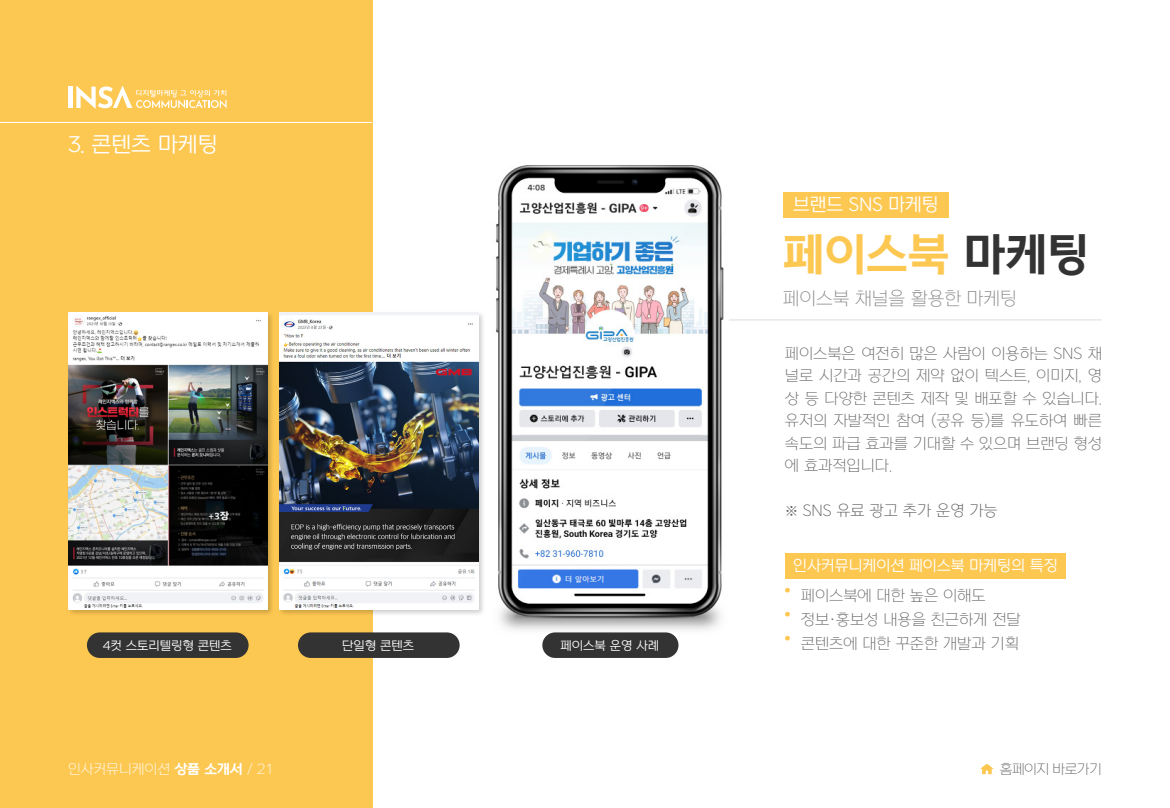
<style>
.page{position:relative;width:1170px;height:808px;background:#fff}
.page>*{position:absolute;margin:0;border:0;box-sizing:border-box;transform-origin:0 0}
.t1{font:45px "NEXON Lv 1 Gothic OTF Bold";color:#fdc852}
.t2{font:21px "NEXON Lv 1 Gothic OTF Regular";color:#fff}
.t3{font:18px "NEXON Lv 1 Gothic OTF Light";color:#888}
.t4{font:18px "NEXON Lv 1 Gothic OTF Regular";color:#fff}
.t5{font:15px/22.5px "NEXON Lv 1 Gothic OTF Light";color:#666;text-align:justify}
.t6{font:15px "NEXON Lv 1 Gothic OTF Regular";color:#fff}
.t7{font:15px "NEXON Lv 1 Gothic OTF Light";color:#595757}
.t8{font:13.5px "NEXON Lv 1 Gothic OTF Light";color:#fff}
.t9{font:13.5px "NEXON Lv 1 Gothic OTF Light";letter-spacing:-.04em;color:#666}
.t10{font:12px "NEXON Lv 1 Gothic OTF Regular";color:#fff}
.t11{font:6px "NEXON Lv 2 Gothic OTF Light";color:#fdc852;scale:1.05 1}
.s1{color:#333}
.s2{font-family:"Noto Sans CJ Kkr";font-size:13.5px}
.s3{font-family:"NEXON Lv 1 Gothic OTF Bold"}
</style>
<div class="page">
<div style="left:0;top:0;width:372px;height:808px;background:#fdc852"></div>
<hr style="left:68px;top:87px;width:4px;height:21px;background:#fff">
<svg style="left:76px;top:86px;width:151px;height:23px"></svg>
<hr style="left:0;top:122px;width:372px;height:1px;background:#fff">
<svg style="left:980px;top:764px;width:13px;height:10px"></svg>
<hr style="left:610px;top:320px;width:491px;height:1px;background:#dcdddd">
<div style="left:784px;top:553px;width:281px;height:26px;background:#fdc852"></div>
<div style="left:782px;top:192px;width:166px;height:26px;background:#fdc852"></div>
<img style="left:496px;top:166px;width:233px;height:471px">
<div style="left:277px;top:311px;width:209px;height:306px;background:#000;opacity:.2"></div>
<img style="left:279px;top:313px;width:199px;height:296px">
<div style="left:67px;top:311px;width:208px;height:306px;background:#000;opacity:.2"></div>
<img style="left:68px;top:313px;width:199px;height:296px">
<div style="left:542px;top:632px;width:136px;height:26px;background:#333;border-radius:13px"></div>
<div style="left:87px;top:632px;width:161px;height:26px;background:#333;border-radius:13px"></div>
<div style="left:298px;top:632px;width:161px;height:26px;background:#333;border-radius:13px"></div>
<h2 class="t2" style="left:68px;top:133px;width:151px">3. 콘텐츠 마케팅</h2>
<p class="t10" style="left:103px;top:639px;width:130px">4컷 스토리텔링형 콘텐츠</p>
<p class="t10" style="left:342px;top:639px;width:73px">단일형 콘텐츠</p>
<p class="t10" style="left:560px;top:639px;width:100px">페이스북 운영 사례</p>
<p class="t4" style="left:793px;top:195px;width:147px">브랜드 SNS 마케팅</p>
<h1 class="t1" style="left:782px;top:230px;width:307px">페이스북 <span class="s1">마케팅</span></h1>
<p class="t3" style="left:782px;top:289px;width:235px">페이스북 채널을 활용한 마케팅</p>
<p class="t5" style="left:784px;top:343px;width:318px">페이스북은 여전히 많은 사람이 이용하는 SNS 채 널로 시간과 공간의 제약 없이 텍스트, 이미지, 영 상 등 다양한 콘텐츠 제작 및 배포할 수 있습니다. 유저의 자발적인 참여 (공유 등)를 유도하여 빠른 속도의 파급 효과를 기대할 수 있으며 브랜딩 형성 에 효과적입니다.</p>
<p class="t7" style="left:784px;top:503px;width:214px"><span class="s2">※</span> SNS 유료 광고 추가 운영 가능</p>
<p class="t6" style="left:793px;top:557px;width:266px">인사커뮤니케이션 페이스북 마케팅의 특징</p>
<p class="t11" style="left:784px;top:587px;width:7px">●</p>
<p class="t11" style="left:784px;top:611px;width:7px">●</p>
<p class="t11" style="left:784px;top:635px;width:7px">●</p>
<p class="t5" style="left:800px;top:584px;width:221px;line-height:24px;text-align:left">페이스북에 대한 높은 이해도 정보·홍보성 내용을 친근하게 전달 콘텐츠에 대한 꾸준한 개발과 기획</p>
<p class="t8" style="left:68px;top:761px;width:207px">인사커뮤니케이션 <span class="s3">상품 소개서</span> / 21</p>
<p class="t9" style="left:999px;top:761px;width:104px">홈페이지 바로가기</p>
</div>
